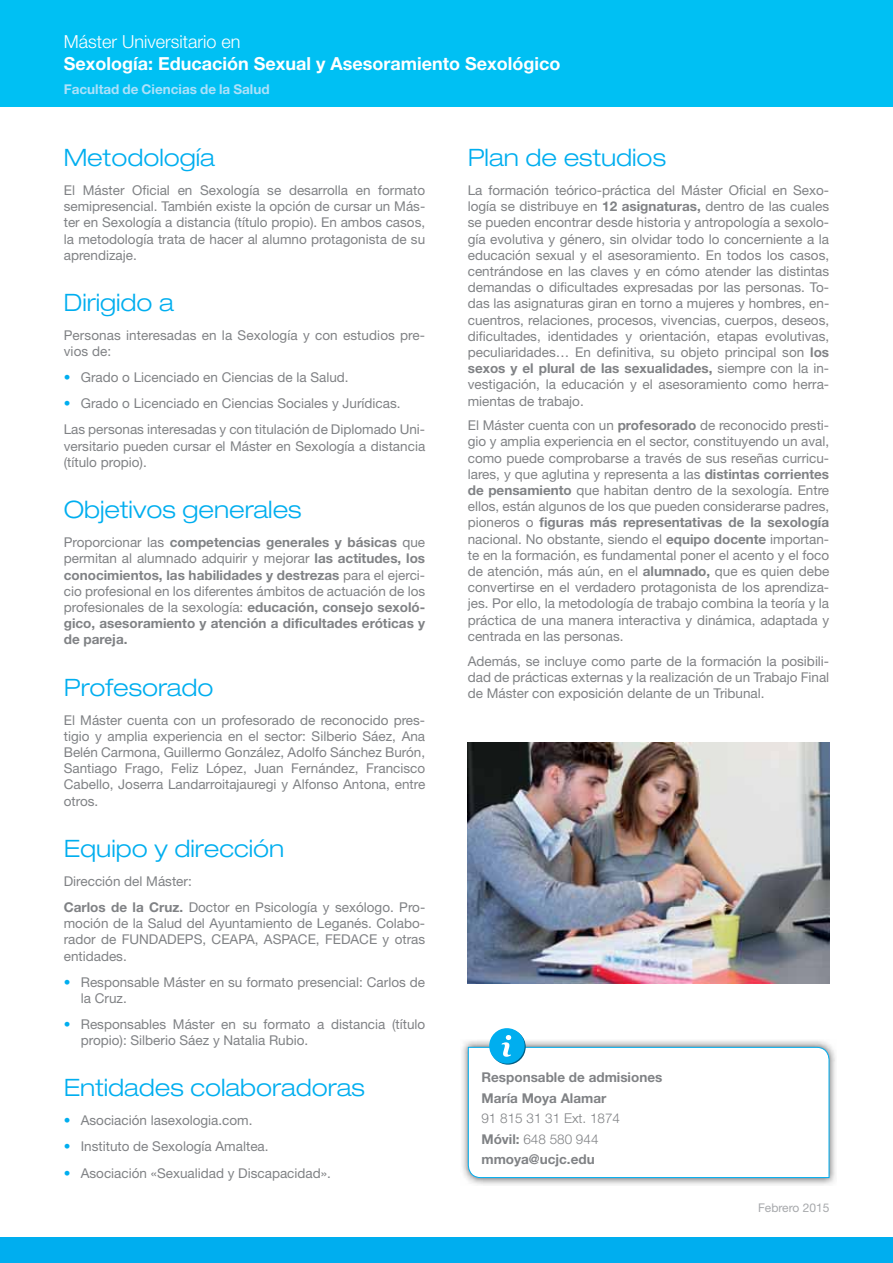
<style>
.page{position:relative;width:893px;height:1263px;background:#fff}
.page>*{position:absolute;margin:0;border:0;box-sizing:border-box;transform-origin:0 0}
.t1{font:300 expanded 24px "Helvetica Neue LT Std";color:#00aeef}
.t2{font:700 18px "Helvetica Neue LT Std";color:#fff}
.t3{font:300 18px "Helvetica Neue LT Std";color:#fff}
.t4{font:13.5px/16.2px "Helvetica Neue LT Std";color:#808285;text-align:justify}
.t5{font:700 13.5px/16.2px "Helvetica Neue LT Std";color:#808285;text-align:justify}
.t6{font:300 13.5px/20.4px "Helvetica Neue LT Std";color:#808285}
.t7{font:700 13.5px "Helvetica Neue LT Std";color:#ace1fa}
.t8{font:12px "Helvetica Neue LT Std";color:#a7a9ac}
.s1{color:#00aeef}
.s2{font-weight:400}
.s3{font-weight:700}
</style>
<div class="page">
<div style="left:0;top:0;width:893px;height:106px;background:#00c0f3"></div>
<div style="left:0;top:1237px;width:893px;height:26px;background:#00aeef"></div>
<img style="left:462px;top:1039px;width:374px;height:146px">
<svg style="left:468px;top:1046px;width:362px;height:132px"></svg>
<svg style="left:490px;top:1029px;width:36px;height:36px"></svg>
<div style="left:489px;top:1028px;width:36px;height:35px;background:#00aeef;border-radius:50%"></div>
<svg style="left:502px;top:1035px;width:9px;height:22px"></svg>
<img style="left:468px;top:743px;width:361px;height:240px">
<h2 class="t3" style="left:64px;top:32px;width:178px">Máster Universitario en</h2>
<h2 class="t2" style="left:64px;top:57px;width:498px">Sexología: Educación Sexual y Asesoramiento Sexológico</h2>
<p class="t7" style="left:64px;top:84px;width:207px">Facultad de Ciencias de la Salud</p>
<h1 class="t1" style="left:64px;top:149px;width:153px">Metodología</h1>
<p class="t4" style="left:64px;top:184px;width:363px">El Máster Oficial en Sexología se desarrolla en formato semipresencial. También existe la opción de cursar un Más&shy;ter en Sexología a distancia (título propio). En ambos casos, la metodología trata de hacer al alumno protagonista de su aprendizaje.</p>
<h1 class="t1" style="left:64px;top:294px;width:112px">Dirigido a</h1>
<p class="t4" style="left:64px;top:329px;width:363px">Personas interesadas en la Sexología y con estudios pre&shy;vios de:</p>
<p class="t4" style="left:64px;top:371px;width:286px"><span class="s1">•</span> Grado o Licenciado en Ciencias de la Salud.</p>
<p class="t4" style="left:64px;top:392px;width:363px;line-height:26.1px"><span class="s1">•</span> Grado o Licenciado en Ciencias Sociales y Jurídicas.<br>Las personas interesadas y con titulación de Diplomado Uni-</p>
<p class="t4" style="left:64px;top:439px;width:363px">versitario pueden cursar el Máster en Sexología a distancia (título propio).</p>
<h1 class="t1" style="left:64px;top:501px;width:239px">Objetivos generales</h1>
<p class="t5" style="left:64px;top:536px;width:363px"><span class="s2">Proporcionar las</span> competencias generales y básicas <span class="s2">que permitan al alumnado adquirir y mejorar</span> las actitudes, los conocimientos, las habilidades y destrezas <span class="s2">para el ejerci&shy;cio profesional en los diferentes ámbitos de actuación de los profesionales de la sexología:</span> educación, consejo sexoló&shy;gico, asesoramiento y atención a dificultades eróticas y de pareja.</p>
<h1 class="t1" style="left:64px;top:679px;width:151px">Profesorado</h1>
<p class="t4" style="left:64px;top:713px;width:363px">El Máster cuenta con un profesorado de reconocido pres&shy;tigio y amplia experiencia en el sector: Silberio Sáez, Ana Belén Carmona, Guillermo González, Adolfo Sánchez Burón, Santiago Frago, Feliz López, Juan Fernández, Francisco Cabello, Joserra Landarroitajauregi y Alfonso Antona, entre otros.</p>
<h1 class="t1" style="left:64px;top:840px;width:222px">Equipo y dirección</h1>
<p class="t4" style="left:64px;top:870px;width:363px;line-height:26.1px">Dirección del Máster:<br><span class="s3">Carlos de la Cruz.</span> Doctor en Psicología y sexólogo. Pro-</p>
<p class="t4" style="left:64px;top:917px;width:363px">moción de la Salud del Ayuntamiento de Leganés. Colabo&shy;rador de FUNDADEPS, CEAPA, ASPACE, FEDACE y otras entidades.</p>
<p class="t4" style="left:81px;top:975px;width:346px;text-indent:-17px"><span class="s1">•</span> Responsable Máster en su formato presencial: Carlos de la Cruz.</p>
<p class="t4" style="left:81px;top:1018px;width:346px;text-indent:-17px"><span class="s1">•</span> Responsables Máster en su formato a distancia (título propio): Silberio Sáez y Natalia Rubio.</p>
<h1 class="t1" style="left:64px;top:1079px;width:302px">Entidades colaboradoras</h1>
<p class="t4" style="left:64px;top:1114px;width:190px"><span class="s1">•</span> Asociación lasexologia.com.</p>
<p class="t4" style="left:64px;top:1140px;width:206px"><span class="s1">•</span> Instituto de Sexología Amaltea.</p>
<p class="t4" style="left:64px;top:1166px;width:269px"><span class="s1">•</span> Asociación «Sexualidad y Discapacidad».</p>
<h1 class="t1" style="left:468px;top:149px;width:200px">Plan de estudios</h1>
<p class="t4" style="left:468px;top:184px;width:363px">La formación teórico-práctica del Máster Oficial en Sexo&shy;logía se distribuye en <span class="s3">12 asignaturas,</span> dentro de las cuales se pueden encontrar desde historia y antropología a sexolo&shy;gía evolutiva y género, sin olvidar todo lo concerniente a la educación sexual y el asesoramiento. En todos los casos, centrándose en las claves y en cómo atender las distintas demandas o dificultades expresadas por las personas. To&shy;das las asignaturas giran en torno a mujeres y hombres, en&shy;cuentros, relaciones, procesos, vivencias, cuerpos, deseos, dificultades, identidades y orientación, etapas evolutivas, peculiaridades… En definitiva, su objeto principal son <span class="s3">los sexos y el plural de las sexualidades,</span> siempre con la in&shy;vestigación, la educación y el asesoramiento como herra&shy;mientas de trabajo.</p>
<p class="t4" style="left:468px;top:419px;width:363px">El Máster cuenta con un <span class="s3">profesorado</span> de reconocido presti&shy;gio y amplia experiencia en el sector, constituyendo un aval, como puede comprobarse a través de sus reseñas curricu&shy;lares, y que aglutina y representa a las <span class="s3">distintas corrientes de pensamiento</span> que habitan dentro de la sexología. Entre ellos, están algunos de los que pueden considerarse padres, pioneros o <span class="s3">figuras más representativas de la sexología </span>nacional. No obstante, siendo el <span class="s3">equipo docente</span> importan&shy;te en la formación, es fundamental poner el acento y el foco de atención, más aún, en el <span class="s3">alumnado,</span> que es quien debe convertirse en el verdadero protagonista de los aprendiza&shy;jes. Por ello, la metodología de trabajo combina la teoría y la práctica de una manera interactiva y dinámica, adaptada y centrada en las personas.</p>
<p class="t4" style="left:468px;top:654px;width:363px">Además, se incluye como parte de la formación la posibili&shy;dad de prácticas externas y la realización de un Trabajo Final de Máster con exposición delante de un Tribunal.</p>
<p class="t5" style="left:481px;top:1069px;width:182px;line-height:20.4px">Responsable de admisiones<br>María Moya Alamar</p>
<p class="t6" style="left:481px;top:1108px;width:140px">91 815 31 31 Ext. 1874<br><span class="s3">Móvil:</span> 648 580 944 <span class="s3">mmoya@ucjc.edu</span></p>
<p class="t8" style="left:758px;top:1203px;width:73px">Febrero 2015</p>
</div>
